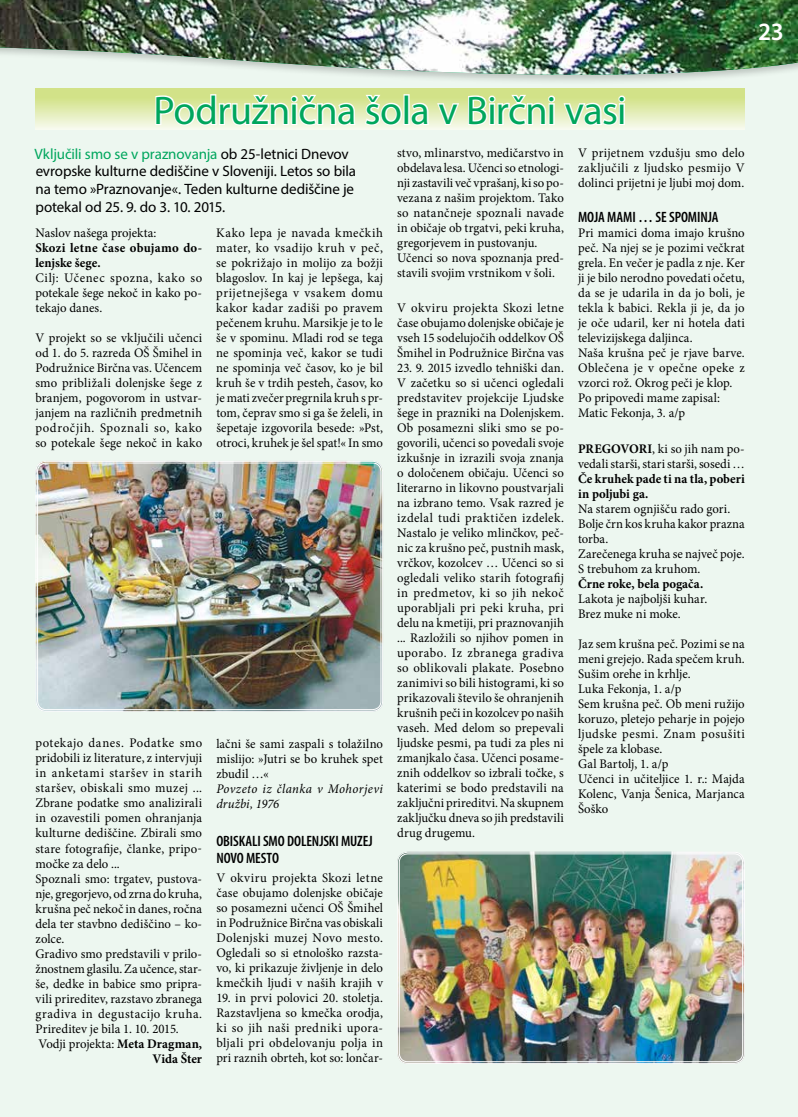
<style>
.page{position:relative;width:798px;height:1117px;background:#fff}
.page>*{position:absolute;margin:0;border:0;box-sizing:border-box;transform-origin:0 0}
.t1{font:40px "Myriad Pro";letter-spacing:-.015em;color:#00a65d}
.t2{font:600 25px "Myriad Pro";color:#fff}
.t3{font:15px/17.5px "Myriad Pro";letter-spacing:-.01em;color:#000}
.t4{font:600 condensed 15px/17.5px "Myriad Pro";letter-spacing:-.01em;color:#000}
.t5{font:13.12px/15px "Minion Pro";letter-spacing:.005em;color:#000;text-align:justify}
.t6{font:700 13.12px/15px "Minion Pro";letter-spacing:.005em;color:#000}
.t7{font:13.12px "Minion Pro";letter-spacing:.04em;color:#000}
.t8{font:italic 13.12px/15px "Minion Pro";letter-spacing:.025em;color:#000}
.t9{font:13.12px "Minion Pro";letter-spacing:.035em;color:#000}
.t10{font:13.12px "Minion Pro";letter-spacing:.05em;color:#000}
.s1{color:#00a65d}
.s2{font-weight:700}
</style>
<div class="page">
<div style="left:1px;top:94px;width:796px;height:1022px;background:#edf7f0"></div>
<svg style="left:0;top:94px;width:1px;height:1022px"></svg>
<svg style="left:0;top:76px;width:797px;height:18px;background:#e7f2e5"></svg>
<img style="left:0;top:0;width:797px;height:76px">
<img style="left:35px;top:461px;width:348px;height:250px">
<div style="left:37px;top:462px;width:344px;height:248px;border:1px solid #fff;border-radius:9px"></div>
<img style="left:397px;top:851px;width:347px;height:212px">
<div style="left:397px;top:851px;width:347px;height:212px;border:1px solid #fff;border-radius:10px"></div>
<div style="left:399px;top:853px;width:343px;height:208px;border:1px solid #fff;border-radius:9px"></div>
<div style="left:35px;top:89px;width:709px;height:40px;background:linear-gradient(to bottom,#cbde75,#f4f8e6)"></div>
<svg style="left:154px;top:93px;width:203px;height:34px"></svg>
<svg style="left:363px;top:94px;width:40px;height:33px"></svg>
<div style="left:403px;top:94px;width:6px;height:31px;border:2px solid #fff"></div>
<svg style="left:409px;top:94px;width:147px;height:33px"></svg>
<svg style="left:562px;top:94px;width:64px;height:33px"></svg>
<h2 class="t2" style="left:758px;top:16px;width:27px">23</h2>
<h1 class="t1" style="left:154px;top:86px;width:474px">Podružnična šola v Birčni vasi</h1>
<p class="t3" style="left:34px;top:145px;width:323px"><span class="s1">Vključili smo se v praznovanja</span> ob 25-letnici Dnevov evropske kulturne dediščine v Sloveniji. Letos so bila na temo »Praznovanje«. Teden kulturne dediščine je potekal od 25. 9. do 3. 10. 2015.</p>
<p class="t5" style="left:35px;top:225px;width:122px">Naslov našega projekta:</p>
<p class="t6" style="left:35px;top:240px;width:168px">Skozi letne čase obujamo do&shy;lenjske šege.</p>
<p class="t5" style="left:35px;top:270px;width:168px">Cilj: Učenec spozna, kako so potekale šege nekoč in kako po&shy;tekajo danes.</p>
<p class="t5" style="left:35px;top:330px;width:168px">V projekt so se vključili učenci od 1. do 5. razreda OŠ Šmihel in Podružnice Birčna vas. Učencem smo približali dolenjske šege z branjem, pogovorom in ustvar&shy;janjem na različnih predmetnih področjih. Spoznali so, kako so potekale šege nekoč in kako</p>
<p class="t5" style="left:216px;top:226px;width:168px">Kako lepa je navada kmečkih mater, ko vsadijo kruh v peč, se pokrižajo in molijo za božji blagoslov. In kaj je lepšega, kaj prijetnejšega v vsakem domu kakor kadar zadiši po pravem pečenem kruhu. Marsikje je to le še v spominu. Mladi rod se tega ne spominja več, kakor se tudi ne spominja več časov, ko je bil kruh še v trdih pesteh, časov, ko je mati zvečer pregrnila kruh s pr&shy;tom, čeprav smo si ga še želeli, in šepetaje izgovorila besede: »Pst, otroci, kruhek je šel spat!« In smo</p>
<p class="t7" style="left:35px;top:734px;width:168px">potekajo danes. Podatke smo</p>
<p class="t5" style="left:35px;top:750px;width:168px">pridobili iz literature, z intervjuji</p>
<p class="t10" style="left:35px;top:764px;width:168px">in anketami staršev in starih</p>
<p class="t9" style="left:35px;top:779px;width:168px">staršev, obiskali smo muzej ...</p>
<p class="t5" style="left:35px;top:795px;width:168px">Zbrane podatke smo analizirali</p>
<p class="t5" style="left:35px;top:810px;width:168px">in ozavestili pomen ohranjanja</p>
<p class="t5" style="left:35px;top:825px;width:168px">kulturne dediščine. Zbirali smo</p>
<p class="t5" style="left:35px;top:840px;width:168px">stare fotografije, članke, pripo-</p>
<p class="t5" style="left:35px;top:855px;width:86px">močke za delo ...</p>
<p class="t5" style="left:35px;top:870px;width:168px">Spoznali smo: trgatev, pustova-</p>
<p class="t5" style="left:35px;top:885px;width:168px">nje, gregorjevo, od zrna do kruha,</p>
<p class="t5" style="left:35px;top:900px;width:168px">krušna peč nekoč in danes, ročna</p>
<p class="t5" style="left:35px;top:915px;width:168px">dela ter stavbno dediščino – ko-</p>
<p class="t5" style="left:35px;top:930px;width:30px">zolce.</p>
<p class="t5" style="left:35px;top:945px;width:168px">Gradivo smo predstavili v prilo-</p>
<p class="t5" style="left:35px;top:960px;width:168px">žnostnem glasilu. Za učence, star-</p>
<p class="t5" style="left:35px;top:975px;width:168px">še, dedke in babice smo pripra-</p>
<p class="t5" style="left:35px;top:990px;width:168px">vili prireditev, razstavo zbranega</p>
<p class="t7" style="left:35px;top:1004px;width:168px">gradiva in degustacijo kruha.</p>
<p class="t5" style="left:35px;top:1020px;width:145px">Prireditev je bila 1. 10. 2015.</p>
<p class="t5" style="left:38px;top:1035px;width:165px">Vodji projekta: <span class="s2">Meta Dragman,</span></p>
<p class="t6" style="left:152px;top:1050px;width:51px">Vida Šter</p>
<p class="t5" style="left:216px;top:736px;width:168px">lačni še sami zaspali s tolažilno mislijo: »Jutri se bo kruhek spet zbudil …«</p>
<p class="t8" style="left:216px;top:780px;width:168px">Povzeto iz članka v Mohorjevi družbi, 1976</p>
<p class="t4" style="left:216px;top:831px;width:158px">OBISKALI SMO DOLENJSKI MUZEJ<br>NOVO MESTO</p>
<p class="t5" style="left:216px;top:869px;width:168px">V okviru projekta Skozi letne čase obujamo dolenjske običaje so posamezni učenci OŠ Šmihel in Podružnice Birčna vas obiskali Dolenjski muzej Novo mesto.<br>Ogledali so si etnološko razsta&shy;vo, ki prikazuje življenje in delo kmečkih ljudi v naših krajih v</p>
<p class="t5" style="left:216px;top:989px;width:168px">19. in prvi polovici 20. stoletja.<br>Razstavljena so kmečka orodja, ki so jih naši predniki upora&shy;bljali pri obdelovanju polja in pri raznih obrteh, kot so: lončar-</p>
<p class="t5" style="left:397px;top:146px;width:168px;text-align:left">stvo, mlinarstvo, medičarstvo in obdelava lesa. Učenci so etnologi&shy;nji zastavili več vprašanj, ki so po&shy;vezana z našim projektom. Tako so natančneje spoznali navade in običaje ob trgatvi, peki kruha, gregorjevem in pustovanju.<br>Učenci so nova spoznanja pred&shy;stavili svojim vrstnikom v šoli.</p>
<p class="t5" style="left:397px;top:300px;width:168px">V okviru projekta Skozi letne čase obujamo dolenjske običaje je vseh 15 sodelujočih oddelkov OŠ Šmihel in Podružnice Birčna vas</p>
<p class="t5" style="left:397px;top:360px;width:168px">23. 9. 2015 izvedlo tehniški dan.<br>V začetku so si učenci ogledali predstavitev projekcije Ljudske šege in prazniki na Dolenjskem.<br>Ob posamezni sliki smo se po&shy;govorili, učenci so povedali svoje izkušnje in izrazili svoja znanja o določenem običaju. Učenci so literarno in likovno poustvarjali na izbrano temo. Vsak razred je izdelal tudi praktičen izdelek.<br>Nastalo je veliko mlinčkov, peč&shy;nic za krušno peč, pustnih mask, vrčkov, kozolcev … Učenci so si ogledali veliko starih fotografij in predmetov, ki so jih nekoč uporabljali pri peki kruha, pri delu na kmetiji, pri praznovanjih ... Razložili so njihov pomen in uporabo. Iz zbranega gradiva so oblikovali plakate. Posebno zanimivi so bili histogrami, ki so prikazovali število še ohranjenih krušnih peči in kozolcev po naših vaseh. Med delom so prepevali ljudske pesmi, pa tudi za ples ni zmanjkalo časa. Učenci posame&shy;znih oddelkov so izbrali točke, s katerimi se bodo predstavili na zaključni prireditvi. Na skupnem zaključku dneva so jih predstavili drug drugemu.</p>
<p class="t5" style="left:578px;top:146px;width:168px">V prijetnem vzdušju smo delo zaključili z ljudsko pesmijo V dolinci prijetni je ljubi moj dom.</p>
<p class="t4" style="left:578px;top:207px;width:142px">MOJA MAMI … SE SPOMINJA</p>
<p class="t5" style="left:578px;top:225px;width:168px;text-align:left">Pri mamici doma imajo krušno peč. Na njej se je pozimi večkrat grela. En večer je padla z nje. Ker ji je bilo nerodno povedati očetu, da se je udarila in da jo boli, je tekla k babici. Rekla ji je, da jo je oče udaril, ker ni hotela dati televizijskega daljinca.<br>Naša krušna peč je rjave barve.<br>Oblečena je v opečne opeke z vzorci rož. Okrog peči je klop.<br>Po pripovedi mame zapisal:<br>Matic Fekonja, 3. a/p</p>
<p class="t5" style="left:578px;top:441px;width:168px"><span class="s2">PREGOVORI</span>, ki so jih nam po&shy;vedali starši, stari starši, sosedi …</p>
<p class="t6" style="left:578px;top:471px;width:168px">Če kruhek pade ti na tla, poberi in poljubi ga.</p>
<p class="t5" style="left:578px;top:501px;width:168px;text-align:left">Na starem ognjišču rado gori.<br>Bolje črn kos kruha kakor prazna torba.<br>Zarečenega kruha se največ poje.<br>S trebuhom za kruhom.</p>
<p class="t6" style="left:578px;top:576px;width:127px">Črne roke, bela pogača.</p>
<p class="t5" style="left:578px;top:591px;width:131px">Lakota je najboljši kuhar.<br>Brez muke ni moke.</p>
<p class="t5" style="left:578px;top:636px;width:168px;text-align:left">Jaz sem krušna peč. Pozimi se na meni grejejo. Rada spečem kruh.<br>Sušim orehe in krhlje.<br>Luka Fekonja, 1. a/p<br>Sem krušna peč. Ob meni ružijo koruzo, pletejo peharje in pojejo ljudske pesmi. Znam posušiti špele za klobase.<br>Gal Bartolj, 1. a/p<br>Učenci in učiteljice 1. r.: Majda<br>Kolenc, Vanja Šenica, Marjanca<br>Šoško</p>
</div>
